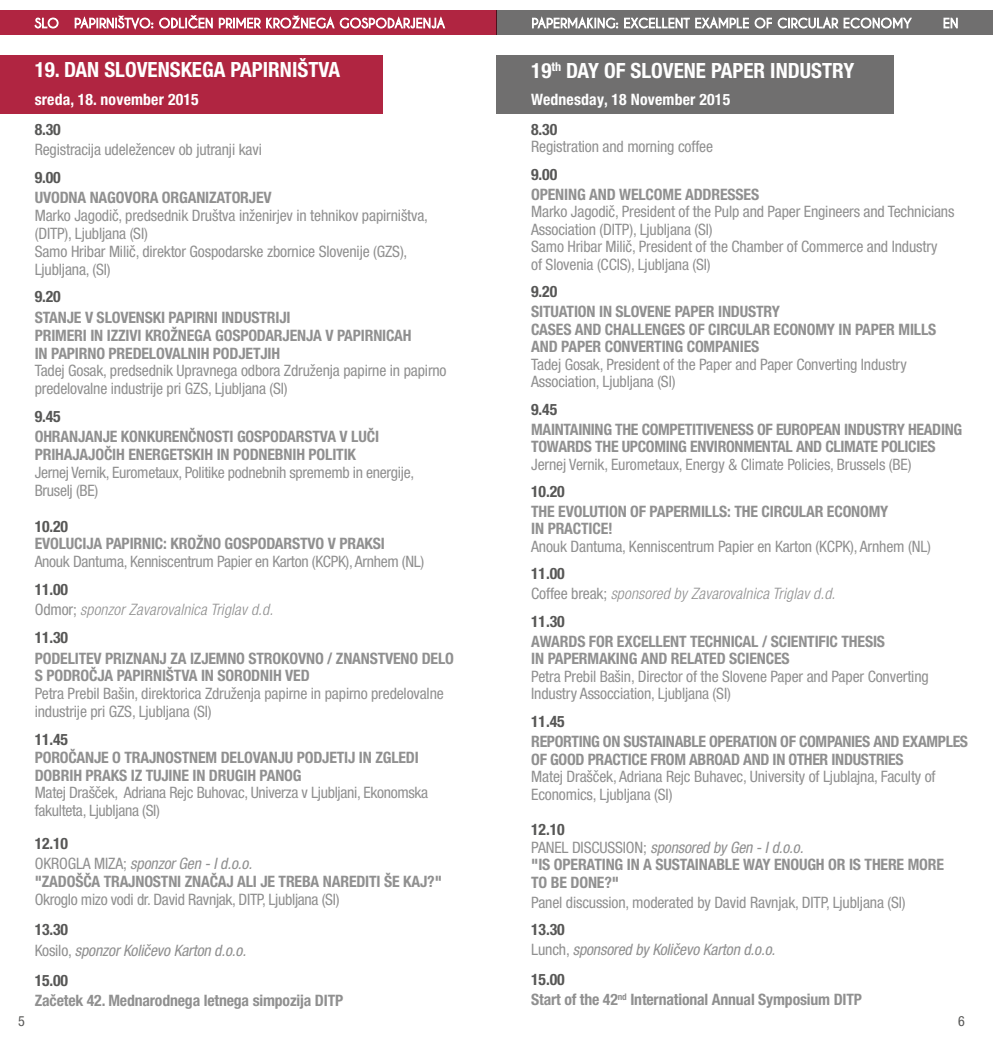
<style>
.page{position:relative;width:993px;height:1042px;background:#fff}
.page>*{position:absolute;margin:0;border:0;box-sizing:border-box;transform-origin:0 0}
.t1{font:700 condensed 21px "Helvetica Neue LT Pro";color:#fff}
.t2{font:condensed 15.75px/17.8px "Helvetica Neue LT Pro";letter-spacing:-.01em;color:#909090}
.t3{font:700 condensed 15.75px/17.5px "Helvetica Neue LT Pro";letter-spacing:-.01em;color:#909090}
.t4{font:italic condensed 15.75px/20.5px "Helvetica Neue LT Pro";color:#909090}
.t5{font:italic 300 condensed 15.75px/20.3px "Helvetica Neue LT Pro";letter-spacing:.01em;color:#909090}
.t6{font:700 condensed 15.75px "Helvetica Neue LT Pro";letter-spacing:-.01em;color:#575756}
.t7{font:700 condensed 15.75px "Helvetica Neue LT Pro";letter-spacing:.01em;color:#fff}
.t8{font:condensed 14px "Helvetica Neue LT Pro";color:#575756}
.s1{font-weight:700;font-style:normal;color:#575756}
.s2{font-weight:400;font-style:normal}
.s3{font-style:normal}
.s4{color:#575756}
.s5{font-weight:400}
.s6{font-weight:400;font-style:italic}
</style>
<div class="page">
<div style="left:0;top:10px;width:496px;height:25px;background:#b02541"></div>
<div style="left:496px;top:10px;width:496px;height:25px;background:#706f6f"></div>
<svg style="left:35px;top:18px;width:23px;height:10px"></svg>
<svg style="left:75px;top:15px;width:370px;height:15px"></svg>
<svg style="left:532px;top:16px;width:379px;height:13px"></svg>
<svg style="left:943px;top:18px;width:14px;height:10px"></svg>
<div style="left:0;top:55px;width:382px;height:59px;background:#b02541"></div>
<div style="left:496px;top:55px;width:397px;height:59px;background:#706f6f"></div>
<h1 class="t1" style="left:35px;top:57px;width:307px">19. DAN SLOVENSKEGA PAPIRNIŠTVA</h1>
<p class="t7" style="left:35px;top:90px;width:165px">sreda, 18. november 2015</p>
<p class="t6" style="left:35px;top:120px;width:27px">8.30</p>
<p class="t2" style="left:35px;top:140px;width:229px">Registracija udeležencev ob jutranji kavi</p>
<p class="t6" style="left:35px;top:168px;width:27px">9.00</p>
<p class="t3" style="left:35px;top:189px;width:238px">UVODNA NAGOVORA ORGANIZATORJEV</p>
<p class="t2" style="left:35px;top:206px;width:394px">Marko Jagodič, predsednik Društva inženirjev in tehnikov papirništva, (DITP), Ljubljana (SI)<br>Samo Hribar Milič, direktor Gospodarske zbornice Slovenije (GZS), Ljubljana, (SI)</p>
<p class="t6" style="left:35px;top:287px;width:27px">9.20</p>
<p class="t3" style="left:35px;top:308px;width:378px">STANJE V SLOVENSKI PAPIRNI INDUSTRIJI<br>PRIMERI IN IZZIVI KROŽNEGA GOSPODARJENJA V PAPIRNICAH<br>IN PAPIRNO PREDELOVALNIH PODJETJIH</p>
<p class="t2" style="left:35px;top:362px;width:413px">Tadej Gosak, predsednik Upravnega odbora Združenja papirne in papirno predelovalne industrije pri GZS, Ljubljana (SI)</p>
<p class="t6" style="left:35px;top:407px;width:27px">9.45</p>
<p class="t3" style="left:35px;top:428px;width:346px">OHRANJANJE KONKURENČNOSTI GOSPODARSTVA V LUČI<br>PRIHAJAJOČIH ENERGETSKIH IN PODNEBNIH POLITIK</p>
<p class="t2" style="left:35px;top:463px;width:381px">Jernej Vernik, Eurometaux, Politike podnebnih sprememb in energije,<br>Bruselj (BE)</p>
<p class="t6" style="left:35px;top:516px;width:35px">10.20</p>
<p class="t3" style="left:35px;top:535px;width:351px">EVOLUCIJA PAPIRNIC: KROŽNO GOSPODARSTVO V PRAKSI</p>
<p class="t2" style="left:35px;top:552px;width:391px">Anouk Dantuma, Kenniscentrum Papier en Karton (KCPK), Arnhem (NL)</p>
<p class="t5" style="left:35px;top:580px;width:240px"><span class="s1">11.00<br></span><span class="s2">Odmor;</span> sponzor Zavarovalnica Triglav d.d.</p>
<p class="t6" style="left:35px;top:628px;width:35px">11.30</p>
<p class="t3" style="left:35px;top:649px;width:420px">PODELITEV PRIZNANJ ZA IZJEMNO STROKOVNO / ZNANSTVENO DELO<br>S PODROČJA PAPIRNIŠTVA IN SORODNIH VED</p>
<p class="t2" style="left:35px;top:684px;width:410px">Petra Prebil Bašin, direktorica Združenja papirne in papirno predelovalne industrije pri GZS, Ljubljana (SI)</p>
<p class="t6" style="left:35px;top:730px;width:35px">11.45</p>
<p class="t3" style="left:35px;top:748px;width:385px">POROČANJE O TRAJNOSTNEM DELOVANJU PODJETIJ IN ZGLEDI<br>DOBRIH PRAKS IZ TUJINE IN DRUGIH PANOG</p>
<p class="t2" style="left:35px;top:784px;width:395px">Matej Drašček, Adriana Rejc Buhovac, Univerza v Ljubljani, Ekonomska fakulteta, Ljubljana (SI)</p>
<p class="t4" style="left:35px;top:833px;width:222px"><span class="s1">12.10<br></span><span class="s3">O K R O G LA M I ZA ;</span> sponzorGen -Id.o.o.</p>
<p class="t3" style="left:35px;top:873px;width:408px">"ZADOŠČA TRAJNOSTNI ZNAČAJ ALI JE TREBA NAREDITI ŠE KAJ?"</p>
<p class="t2" style="left:35px;top:890px;width:306px">Okroglo mizo vodi dr. David Ravnjak, DITP, Ljubljana (SI)</p>
<p class="t4" style="left:35px;top:919px;width:216px"><span class="s1">13.30<br></span><span class="s3">Ko s i l o ,</span> sponzorKoličevoKarton d.o.o.</p>
<p class="t6" style="left:35px;top:971px;width:35px">15.00</p>
<p class="t3" style="left:35px;top:992px;width:310px">Začetek 42. Mednarodnega letnega simpozija DITP</p>
<h1 class="t1" style="left:531px;top:58px;width:324px">19<sup>th</sup> DAY OF SLOVENE PAPER INDUSTRY</h1>
<p class="t7" style="left:531px;top:90px;width:200px">Wednesday, 18 November 2015</p>
<p class="t6" style="left:531px;top:120px;width:27px">8.30</p>
<p class="t2" style="left:531px;top:138px;width:183px">Registration and morning coffee</p>
<p class="t6" style="left:531px;top:165px;width:27px">9.00</p>
<p class="t3" style="left:531px;top:185px;width:229px">OPENING AND WELCOME ADDRESSES</p>
<p class="t2" style="left:531px;top:203px;width:424px">Marko Jagodič, President of the Pulp and Paper Engineers and Technicians Association (DITP), Ljubljana (SI)<br>Samo Hribar Milič, President of the Chamber of Commerce and Industry<br>of Slovenia (CCIS), Ljubljana (SI)</p>
<p class="t6" style="left:531px;top:282px;width:27px">9.20</p>
<p class="t3" style="left:531px;top:303px;width:406px">SITUATION IN SLOVENE PAPER INDUSTRY<br>CASES AND CHALLENGES OF CIRCULAR ECONOMY IN PAPER MILLS<br>AND PAPER CONVERTING COMPANIES</p>
<p class="t2" style="left:531px;top:355px;width:377px">Tadej Gosak, President of the Paper and Paper Converting Industry<br>Association, Ljubljana (SI)</p>
<p class="t6" style="left:531px;top:399px;width:27px">9.45</p>
<p class="t3" style="left:531px;top:420px;width:432px">MAINTAINING THE COMPETITIVENESS OF EUROPEAN INDUSTRY HEADING<br>TOWARDS THE UPCOMING ENVIRONMENTAL AND CLIMATE POLICIES</p>
<p class="t2" style="left:531px;top:455px;width:381px">Jernej Vernik, Eurometaux, Energy &amp; Climate Policies, Brussels (BE)</p>
<p class="t6" style="left:531px;top:482px;width:35px">10.20</p>
<p class="t3" style="left:531px;top:503px;width:358px">THE EVOLUTION OF PAPERMILLS: THE CIRCULAR ECONOMY<br>IN PRACTICE!</p>
<p class="t2" style="left:531px;top:537px;width:401px">Anouk Dantuma, Kenniscentrum Papier en Karton (KCPK), Arnhem (NL)</p>
<p class="t5" style="left:531px;top:564px;width:305px"><span class="s1">11.00<br></span><span class="s2">Coffee break;</span> sponsored by Zavarovalnica Triglav d.d.</p>
<p class="t6" style="left:531px;top:612px;width:35px">11.30</p>
<p class="t3" style="left:531px;top:632px;width:355px">AWARDS FOR EXCELLENT TECHNICAL / SCIENTIFIC THESIS<br>IN PAPERMAKING AND RELATED SCIENCES</p>
<p class="t2" style="left:531px;top:667px;width:399px">Petra Prebil Bašin, Director of the Slovene Paper and Paper Converting<br>Industry Assocciation, Ljubljana (SI)</p>
<p class="t6" style="left:531px;top:712px;width:35px">11.45</p>
<p class="t3" style="left:531px;top:733px;width:438px">REPORTING ON SUSTAINABLE OPERATION OF COMPANIES AND EXAMPLES<br>OF GOOD PRACTICE FROM ABROAD AND IN OTHER INDUSTRIES</p>
<p class="t2" style="left:531px;top:768px;width:406px">Matej Drašček, Adriana Rejc Buhavec, University of Ljublajna, Faculty of<br>Economics, Ljubljana (SI)</p>
<p class="t3" style="left:531px;top:820px;width:414px"><span class="s4">12.10<br></span><span class="s5">PAN E L D I SCU SS I O N ;</span> <span class="s6">sponsored byGen -Id.o.o.<br></span>"IS OPERATING IN A SUSTAINABLE WAY ENOUGH OR IS THERE MORE<br>TO BE DONE?"</p>
<p class="t2" style="left:531px;top:893px;width:376px">Panel discussion, moderated by David Ravnjak, DITP, Ljubljana (SI)</p>
<p class="t4" style="left:531px;top:919px;width:249px;line-height:19.9px"><span class="s1">13.30<br></span><span class="s3">L u n c h ,</span> sponsored byKoličevoKarton d.o.o.</p>
<p class="t3" style="left:531px;top:969px;width:332px;line-height:19.9px"><span class="s4">15.00<br></span>Start of the 42<sup>nd</sup> International Annual Symposium DITP</p>
<p class="t8" style="left:18px;top:1012px;width:8px">5</p>
<p class="t8" style="left:957px;top:1012px;width:8px">6</p>
</div>
